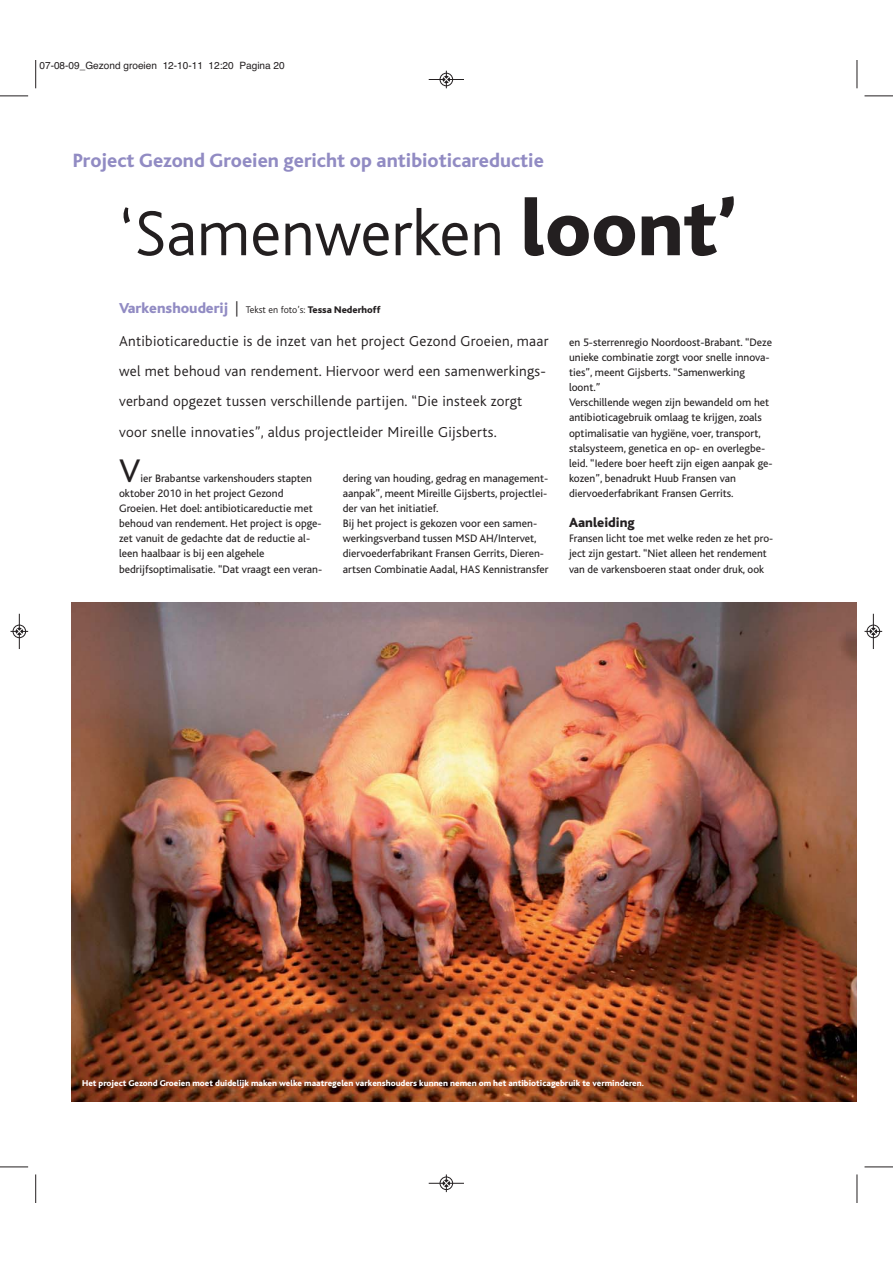
<style>
.page{position:relative;width:893px;height:1263px;background:#fff}
.page>*{position:absolute;margin:0;border:0;box-sizing:border-box;transform-origin:0 0}
.t1{font:300 66.75px "Bliss";color:#231f20}
.t2{font:34.2px "Bliss";color:#231f20}
.t3{font:800 20.1px "Bliss";color:#918bc3}
.t4{font:300 15.15px/30.3px "Bliss";letter-spacing:.02em;color:#231f20}
.t5{font:800 15.15px "Bliss";color:#918bc3}
.t6{font:800 13.8px "Bliss";color:#231f20}
.t7{font:11.4px/15.1px "Bliss";color:#231f20}
.t8{font:10.05px "Helvetica";color:#231f20}
.t9{font:800 8.85px "Bliss";color:#fff}
.s1{font-weight:800;font-size:81.9px}
.s2{font-weight:300;color:#231f20}
.s3{font-weight:300;font-size:10.05px;color:#231f20}
.s4{font-size:10.05px;color:#231f20}
</style>
<div class="page">
<img style="left:71px;top:603px;width:786px;height:499px">
<svg style="left:35px;top:60px;width:1px;height:28px"></svg>
<svg style="left:0;top:95px;width:28px;height:2px"></svg>
<svg style="left:856px;top:60px;width:2px;height:28px"></svg>
<svg style="left:864px;top:95px;width:29px;height:2px"></svg>
<svg style="left:35px;top:1174px;width:1px;height:29px"></svg>
<svg style="left:0;top:1167px;width:28px;height:1px"></svg>
<svg style="left:856px;top:1174px;width:2px;height:29px"></svg>
<svg style="left:864px;top:1167px;width:29px;height:1px"></svg>
<hr style="left:429px;top:79px;width:35px;height:1px;background:#231f20">
<div style="left:440px;top:73px;width:13px;height:13px;border:1px solid #231f20;border-radius:50%"></div>
<svg style="left:443px;top:71px;width:6px;height:17px"></svg>
<hr style="left:429px;top:1183px;width:35px;height:1px;background:#231f20">
<div style="left:440px;top:1177px;width:13px;height:13px;border:1px solid #231f20;border-radius:50%"></div>
<svg style="left:443px;top:1174px;width:6px;height:18px"></svg>
<hr style="left:19px;top:614px;width:1px;height:35px;background:#231f20">
<div style="left:13px;top:625px;width:13px;height:13px;border:1px solid #231f20;border-radius:50%"></div>
<svg style="left:11px;top:628px;width:17px;height:7px"></svg>
<div style="left:866px;top:625px;width:14px;height:13px;border:1px solid #fff;border-radius:50%"></div>
<hr style="left:873px;top:614px;width:1px;height:35px;background:#231f20">
<div style="left:867px;top:625px;width:13px;height:13px;border:1px solid #231f20;border-radius:50%"></div>
<svg style="left:864px;top:628px;width:18px;height:7px"></svg>
<p class="t8" style="left:39px;top:62px;width:247px">07-08-09_Gezond groeien 12-10-11 12:20 Pagina 20</p>
<h3 class="t3" style="left:73px;top:153px;width:473px">Project Gezond Groeien gericht op antibioticareductie</h3>
<h1 class="t1" style="left:119px;top:205px;width:619px">‘Samenwerken <span class="s1">loont’</span></h1>
<h3 class="t5" style="left:119px;top:303px;width:263px">Varkenshouderij <span class="s2">|</span> <span class="s3">Tekst en foto’s:</span> <span class="s4">Tessa Nederhoff</span></h3>
<p class="t4" style="left:119px;top:327px;width:431px">Antibioticareductie is de inzet van het project Gezond Groeien, maar wel met behoud van rendement. Hiervoor werd een samenwerkings&shy;verband opgezet tussen verschillende partijen. “Die insteek zorgt voor snelle innovaties”, aldus projectleider Mireille Gijsberts.</p>
<h2 class="t2" style="left:119px;top:458px;width:23px">V</h2>
<p class="t7" style="left:119px;top:472px;width:205px;text-indent:21px">ier Brabantse varkenshouders stapten oktober 2010 in het project Gezond Groeien. Het doel: antibioticareductie met behoud van rendement. Het project is opge&shy;zet vanuit de gedachte dat de reductie al&shy;leen haalbaar is bij een algehele bedrijfsoptimalisatie. “Dat vraagt een veran-</p>
<p class="t7" style="left:343px;top:472px;width:207px">dering van houding, gedrag en management - aanpak”, meent Mireille Gijsberts, projectlei&shy;der van het initiatief.<br>Bij het project is gekozen voor een samen&shy;werkingsverband tussen MSD AH/Intervet, diervoederfabrikant Fransen Gerrits, Dieren&shy;artsen Combinatie Aadal, HAS Kennistransfer</p>
<p class="t7" style="left:569px;top:336px;width:205px">en 5-sterrenregio Noordoost-Brabant. “Deze unieke combinatie zorgt voor snelle innova&shy;ties”, meent Gijsberts. “Samenwerking loont.”<br>Verschillende wegen zijn bewandeld om het antibioticagebruik omlaag te krijgen, zoals optimalisatie van hygiëne, voer, transport, stalsysteem, genetica en op- en overlegbe&shy;leid. “Iedere boer heeft zijn eigen aanpak ge&shy;kozen”, benadrukt Huub Fransen van diervoederfabrikant Fransen Gerrits.</p>
<p class="t6" style="left:569px;top:518px;width:67px">Aanleiding</p>
<p class="t7" style="left:569px;top:532px;width:206px">Fransen licht toe met welke reden ze het pro&shy;ject zijn gestart. “Niet alleen het rendement van de varkensboeren staat onder druk, ook</p>
<p class="t9" style="left:82px;top:1080px;width:563px">Het project Gezond Groeien moet duidelijk maken welke maatregelen varkenshouders kunnen nemen om het antibioticagebruik te verminderen.</p>
</div>
